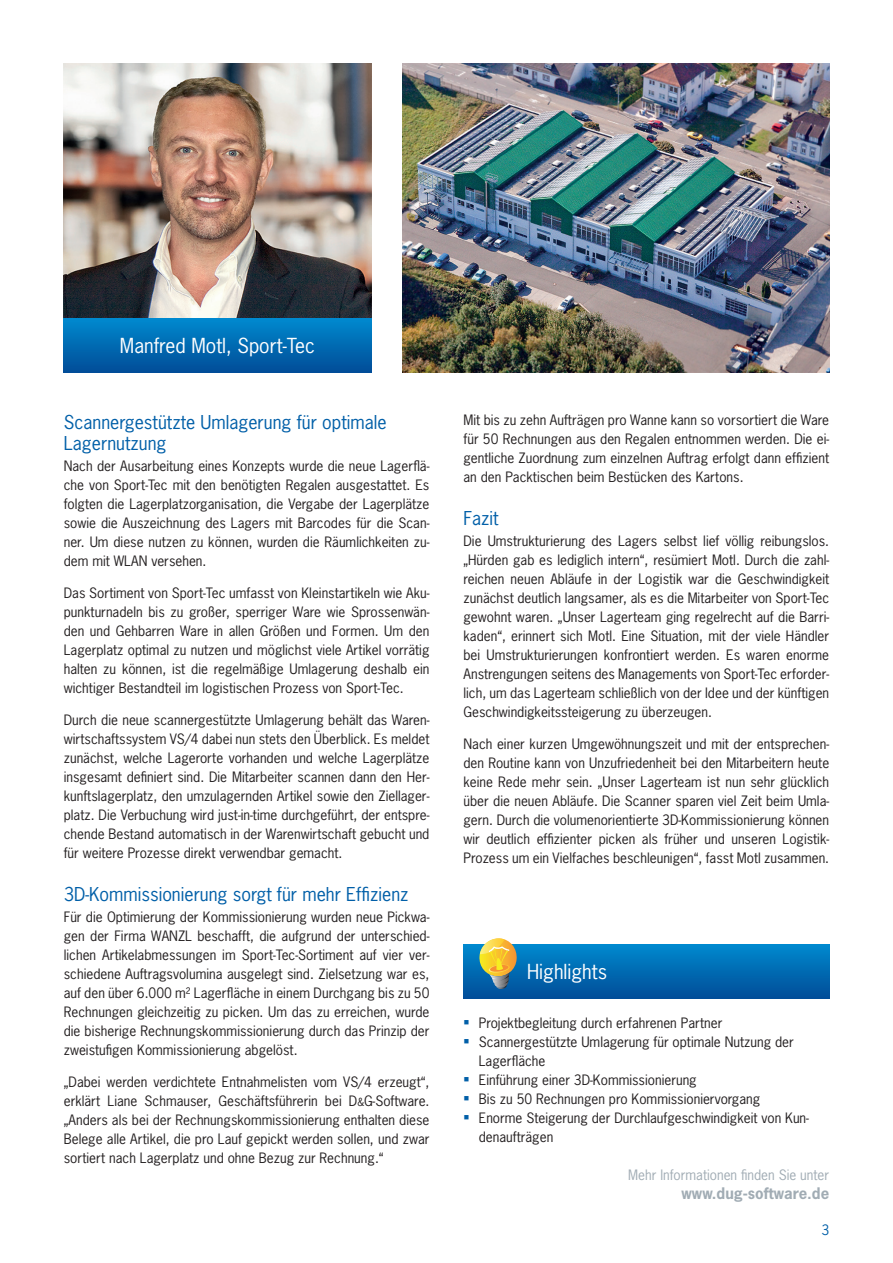
<style>
.page{position:relative;width:893px;height:1263px;background:#fff}
.page>*{position:absolute;margin:0;border:0;box-sizing:border-box;transform-origin:0 0}
.t1{font:19.5px "News Gothic Std";color:#fff}
.t2{font:18px/21px "News Gothic Std";color:#015fa8}
.t3{font:700 15px "News Gothic Std";color:#a1acb4}
.t4{font:13.5px/19px "News Gothic Std";color:#231f20;text-align:justify}
.t5{font:13.5px "News Gothic Std";color:#a1acb4}
.t6{font:13.5px "News Gothic Std";color:#015fa8}
.s1{font-size:10.5px}
.s2{font-family:"Minion Pro";font-size:15px;color:#015fa8}
</style>
<div class="page">
<div style="left:463px;top:944px;width:366px;height:54px;background:linear-gradient(to bottom,#0089ce,#014e99)"></div>
<svg style="left:479px;top:938px;width:38px;height:51px;background:#acaa6d"></svg>
<img style="left:402px;top:64px;width:427px;height:308px">
<img style="left:64px;top:64px;width:307px;height:254px">
<div style="left:64px;top:318px;width:307px;height:54px;background:linear-gradient(to bottom,#0089ce,#014e99)"></div>
<h1 class="t1" style="left:120px;top:333px;width:197px">Manfred Motl, Sport-Tec</h1>
<h2 class="t2" style="left:64px;top:411px;width:324px">Scannergestützte Umlagerung für optimale<br>Lagernutzung</h2>
<p class="t4" style="left:64px;top:456px;width:367px">Nach der Ausarbeitung eines Konzepts wurde die neue Lagerflä&shy;che von Sport-Tec mit den benötigten Regalen ausgestattet. Es folgten die Lagerplatzorganisation, die Vergabe der Lagerplätze sowie die Auszeichnung des Lagers mit Barcodes für die Scan&shy;ner. Um diese nutzen zu können, wurden die Räumlichkeiten zu&shy;dem mit WLAN versehen.</p>
<p class="t4" style="left:64px;top:583px;width:367px">Das Sortiment von Sport-Tec umfasst von Kleinstartikeln wie Aku&shy;punkturnadeln bis zu großer, sperriger Ware wie Sprossenwän&shy;den und Gehbarren Ware in allen Größen und Formen. Um den Lagerplatz optimal zu nutzen und möglichst viele Artikel vorrätig halten zu können, ist die regelmäßige Umlagerung deshalb ein wichtiger Bestandteil im logistischen Prozess von Sport-Tec.</p>
<p class="t4" style="left:64px;top:710px;width:367px">Durch die neue scannergestützte Umlagerung behält das Waren&shy;wirtschaftssystem VS/4 dabei nun stets den Überblick. Es meldet zunächst, welche Lagerorte vorhanden und welche Lagerplätze insgesamt definiert sind. Die Mitarbeiter scannen dann den Her&shy;kunftslagerplatz, den umzulagernden Artikel sowie den Ziellager&shy;platz. Die Verbuchung wird just-in-time durchgeführt, der entspre&shy;chende Bestand automatisch in der Warenwirtschaft gebucht und für weitere Prozesse direkt verwendbar gemacht.</p>
<h2 class="t2" style="left:64px;top:883px;width:346px">3D-Kommissionierung sorgt für mehr Effizienz</h2>
<p class="t4" style="left:64px;top:907px;width:367px">Für die Optimierung der Kommissionierung wurden neue Pickwa&shy;gen der Firma WANZL beschafft, die aufgrund der unterschied&shy;lichen Artikelabmessungen im Sport-Tec-Sortiment auf vier ver&shy;schiedene Auftragsvolumina ausgelegt sind. Zielsetzung war es, auf den über 6.000 m² Lagerfläche in einem Durchgang bis zu 50<br>Rechnungen gleichzeitig zu picken. Um das zu erreichen, wurde die bisherige Rechnungskommissionierung durch das Prinzip der zweistufigen Kommissionierung abgelöst.</p>
<p class="t4" style="left:64px;top:1072px;width:367px">„Dabei werden verdichtete Entnahmelisten vom VS/4 erzeugt“, erklärt Liane Schmauser, Geschäftsführerin bei D<span class="s1">&amp;</span>G-Software. „Anders als bei der Rechnungskommissionierung enthalten diese Belege alle Artikel, die pro Lauf gepickt werden sollen, und zwar sortiert nach Lagerplatz und ohne Bezug zur Rechnung.“</p>
<p class="t4" style="left:463px;top:410px;width:367px">Mit bis zu zehn Aufträgen pro Wanne kann so vorsortiert die Ware für 50 Rechnungen aus den Regalen entnommen werden. Die ei&shy;gentliche Zuordnung zum einzelnen Auftrag erfolgt dann effizient an den Packtischen beim Bestücken des Kartons.</p>
<h2 class="t2" style="left:463px;top:507px;width:37px">Fazit</h2>
<p class="t4" style="left:463px;top:531px;width:367px">Die Umstrukturierung des Lagers selbst lief völlig reibungslos. „Hürden gab es lediglich intern“, resümiert Motl. Durch die zahl&shy;reichen neuen Abläufe in der Logistik war die Geschwindigkeit zunächst deutlich langsamer, als es die Mitarbeiter von Sport-Tec gewohnt waren. „Unser Lagerteam ging regelrecht auf die Barri&shy;kaden“, erinnert sich Motl. Eine Situation, mit der viele Händler bei Umstrukturierungen konfrontiert werden. Es waren enorme Anstrengungen seitens des Managements von Sport-Tec erforder&shy;lich, um das Lagerteam schließlich von der Idee und der künftigen Geschwindigkeitssteigerung zu überzeugen.</p>
<p class="t4" style="left:463px;top:734px;width:367px">Nach einer kurzen Umgewöhnungszeit und mit der entsprechen&shy;den Routine kann von Unzufriedenheit bei den Mitarbeitern heute keine Rede mehr sein. „Unser Lagerteam ist nun sehr glücklich über die neuen Abläufe. Die Scanner sparen viel Zeit beim Umla&shy;gern. Durch die volumenorientierte 3D-Kommissionierung können wir deutlich effizienter picken als früher und unseren Logistik-Prozess um ein Vielfaches beschleunigen“, fasst Motl zusammen.</p>
<h1 class="t1" style="left:527px;top:959px;width:81px">Highlights</h1>
<p class="t4" style="left:463px;top:1013px;width:260px"><span class="s2">■</span> Projektbegleitung durch erfahrenen Partner</p>
<p class="t4" style="left:479px;top:1032px;width:317px;text-indent:-15px"><span class="s2">■</span> Scannergestützte Umlagerung für optimale Nutzung der<br>Lagerfläche</p>
<p class="t4" style="left:463px;top:1070px;width:235px"><span class="s2">■</span> Einführung einer 3D-Kommissionierung</p>
<p class="t4" style="left:463px;top:1089px;width:298px"><span class="s2">■</span> Bis zu 50 Rechnungen pro Kommissioniervorgang</p>
<p class="t4" style="left:479px;top:1108px;width:332px;text-indent:-15px"><span class="s2">■</span> Enorme Steigerung der Durchlaufgeschwindigkeit von Kun&shy;denaufträgen</p>
<p class="t5" style="left:628px;top:1166px;width:202px">Mehr Informationen finden Sie unter</p>
<p class="t3" style="left:682px;top:1183px;width:149px">www.dug-software.de</p>
<p class="t6" style="left:821px;top:1221px;width:9px">3</p>
</div>
